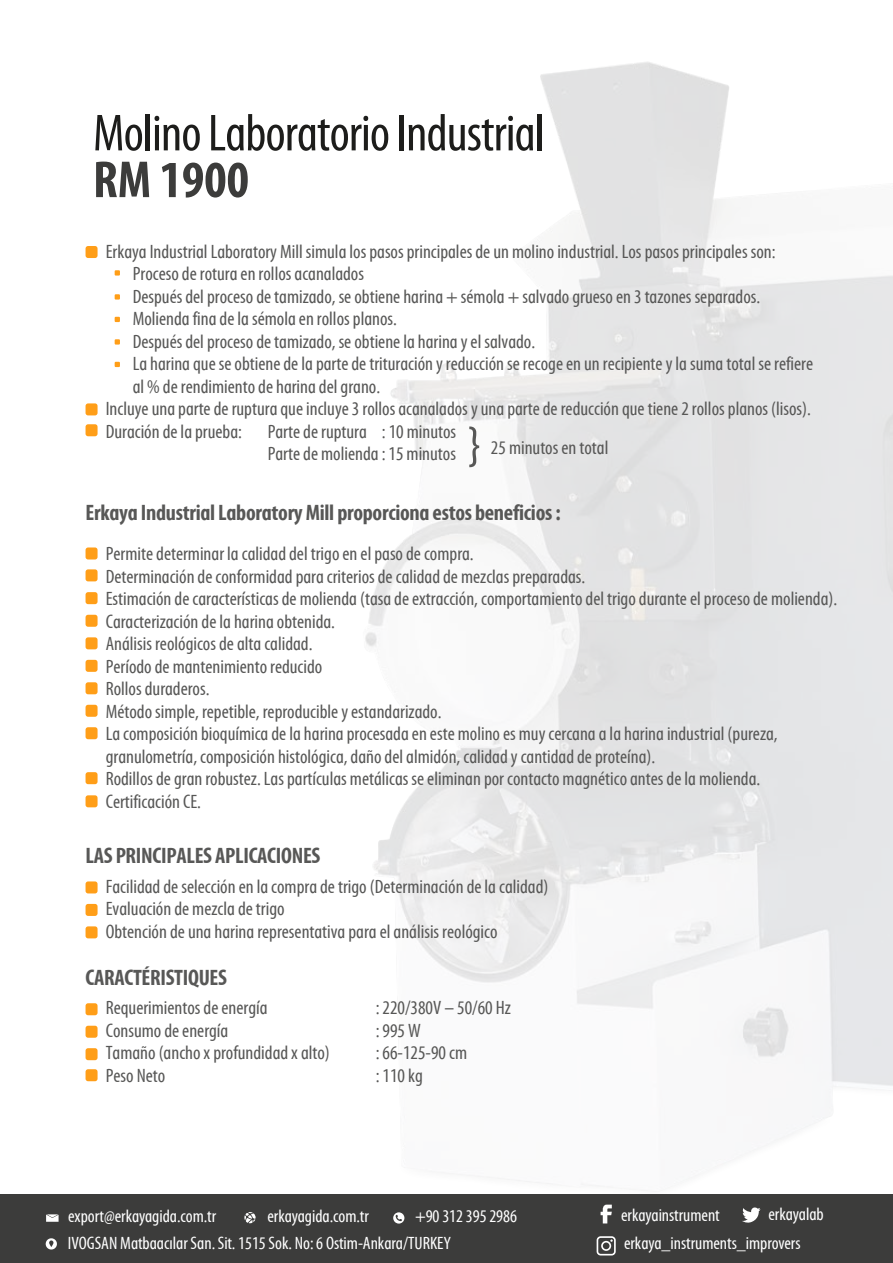
<style>
.page{position:relative;width:893px;height:1263px;background:#fff}
.page>*{position:absolute;margin:0;border:0;box-sizing:border-box;transform-origin:0 0}
.t1{font:condensed 52.5px "CHP";letter-spacing:-.015em;color:#1d1d1b}
.t2{font:700 condensed 52.5px "CHP";color:#3c3c3b}
.t3{font:700 condensed 22.5px "CHP";letter-spacing:-.015em;color:#585857}
.t4{font:condensed 19.5px/22.5px "CHP";color:#575756}
.t5{font:condensed 18px "CHP";color:#fff}
</style>
<div class="page">
<img style="left:347px;top:62px;width:546px;height:1133px">
<div style="left:0;top:1195px;width:893px;height:68px;background:#3c3c3b"></div>
<svg style="left:597px;top:1236px;width:19px;height:19px"></svg>
<svg style="left:601px;top:1204px;width:11px;height:19px"></svg>
<svg style="left:742px;top:1207px;width:19px;height:16px"></svg>
<svg style="left:244px;top:1212px;width:12px;height:11px"></svg>
<svg style="left:46px;top:1214px;width:13px;height:8px"></svg>
<svg style="left:46px;top:1238px;width:11px;height:11px"></svg>
<svg style="left:393px;top:1212px;width:11px;height:11px"></svg>
<svg style="left:86px;top:246px;width:12px;height:12px"></svg>
<svg style="left:86px;top:403px;width:12px;height:12px"></svg>
<svg style="left:86px;top:424px;width:12px;height:12px"></svg>
<svg style="left:469px;top:426px;width:10px;height:41px"></svg>
<svg style="left:115px;top:270px;width:5px;height:6px"></svg>
<svg style="left:115px;top:294px;width:5px;height:6px"></svg>
<svg style="left:115px;top:317px;width:5px;height:5px"></svg>
<svg style="left:115px;top:339px;width:5px;height:6px"></svg>
<svg style="left:115px;top:362px;width:5px;height:5px"></svg>
<svg style="left:86px;top:547px;width:12px;height:12px"></svg>
<svg style="left:86px;top:569px;width:12px;height:12px"></svg>
<svg style="left:86px;top:592px;width:12px;height:12px"></svg>
<svg style="left:86px;top:637px;width:12px;height:12px"></svg>
<svg style="left:86px;top:615px;width:12px;height:12px"></svg>
<svg style="left:86px;top:660px;width:12px;height:12px"></svg>
<svg style="left:86px;top:881px;width:12px;height:12px"></svg>
<svg style="left:86px;top:904px;width:12px;height:12px"></svg>
<svg style="left:86px;top:926px;width:12px;height:12px"></svg>
<svg style="left:86px;top:1003px;width:12px;height:12px"></svg>
<svg style="left:86px;top:1026px;width:12px;height:12px"></svg>
<svg style="left:86px;top:1048px;width:12px;height:12px"></svg>
<svg style="left:86px;top:1069px;width:12px;height:12px"></svg>
<svg style="left:86px;top:682px;width:12px;height:12px"></svg>
<svg style="left:86px;top:705px;width:12px;height:12px"></svg>
<svg style="left:86px;top:795px;width:12px;height:12px"></svg>
<svg style="left:86px;top:772px;width:12px;height:12px"></svg>
<svg style="left:86px;top:727px;width:12px;height:12px"></svg>
<h1 class="t1" style="left:93px;top:105px;width:453px">Molino Laboratorio Industrial</h1>
<h1 class="t2" style="left:93px;top:151px;width:157px">RM 1900</h1>
<p class="t4" style="left:106px;top:241px;width:671px">Erkaya Industrial Laboratory Mill simula los pasos principales de un molino industrial. Los pasos principales son:</p>
<p class="t4" style="left:133px;top:263px;width:233px">Proceso de rotura en rollos acanalados</p>
<p class="t4" style="left:133px;top:286px;width:629px">Después del proceso de tamizado, se obtiene harina + sémola + salvado grueso en 3 tazones separados.</p>
<p class="t4" style="left:133px;top:308px;width:266px">Molienda fina de la sémola en rollos planos.</p>
<p class="t4" style="left:133px;top:331px;width:404px">Después del proceso de tamizado, se obtiene la harina y el salvado.</p>
<p class="t4" style="left:133px;top:353px;width:682px">La harina que se obtiene de la parte de trituración y reducción se recoge en un recipiente y la suma total se refiere</p>
<p class="t4" style="left:133px;top:376px;width:249px">al % de rendimiento de harina del grano.</p>
<p class="t4" style="left:106px;top:398px;width:707px">Incluye una parte de ruptura que incluye 3 rollos acanalados y una parte de reducción que tiene 2 rollos planos (lisos).</p>
<p class="t4" style="left:106px;top:421px;width:138px">Duración de la prueba:</p>
<p class="t4" style="left:268px;top:421px;width:190px">Parte de ruptura : 10 minutos<br>Parte de molienda : 15 minutos</p>
<p class="t4" style="left:491px;top:436px;width:119px">25 minutos en total</p>
<p class="t3" style="left:86px;top:500px;width:477px">Erkaya Industrial Laboratory Mill proporciona estos beneficios :</p>
<p class="t4" style="left:106px;top:543px;width:733px">Permite determinar la calidad del trigo en el paso de compra.<br>Determinación de conformidad para criterios de calidad de mezclas preparadas.<br>Estimación de características de molienda (tasa de extracción, comportamiento del trigo durante el proceso de molienda).<br>Caracterización de la harina obtenida.<br>Análisis reológicos de alta calidad.<br>Período de mantenimiento reducido<br>Rollos duraderos.<br>Método simple, repetible, reproducible y estandarizado.<br>La composición bioquímica de la harina procesada en este molino es muy cercana a la harina industrial (pureza, granulometría, composición histológica, daño del almidón, calidad y cantidad de proteína).<br>Rodillos de gran robustez. Las partículas metálicas se eliminan por contacto magnético antes de la molienda.<br>Certificación CE.</p>
<p class="t3" style="left:86px;top:843px;width:236px">LAS PRINCIPALES APLICACIONES</p>
<p class="t4" style="left:106px;top:875px;width:444px">Facilidad de selección en la compra de trigo (Determinación de la calidad)<br>Evaluación de mezcla de trigo<br>Obtención de una harina representativa para el análisis reológico</p>
<p class="t3" style="left:86px;top:965px;width:143px">CARACTÉRISTIQUES</p>
<p class="t4" style="left:106px;top:997px;width:163px">Requerimientos de energía</p>
<p class="t4" style="left:376px;top:997px;width:137px">: 220/380V – 50/60 Hz</p>
<p class="t4" style="left:106px;top:1020px;width:124px">Consumo de energía</p>
<p class="t4" style="left:376px;top:1020px;width:47px">: 995 W</p>
<p class="t4" style="left:106px;top:1042px;width:226px">Tamaño (ancho x profundidad x alto)</p>
<p class="t4" style="left:376px;top:1042px;width:93px">: 66-125-90 cm</p>
<p class="t4" style="left:106px;top:1065px;width:61px">Peso Neto</p>
<p class="t4" style="left:376px;top:1065px;width:49px">: 110 kg</p>
<p class="t5" style="left:68px;top:1206px;width:150px">export@erkayagida.com.tr</p>
<p class="t5" style="left:267px;top:1206px;width:103px">erkayagida.com.tr</p>
<p class="t5" style="left:621px;top:1205px;width:100px">erkayainstrument</p>
<p class="t5" style="left:768px;top:1204px;width:57px">erkayalab</p>
<p class="t5" style="left:68px;top:1233px;width:384px">IVOGSAN Matbaacılar San. Sit. 1515 Sok. No: 6 Ostim-Ankara/TURKEY</p>
<p class="t5" style="left:415px;top:1206px;width:103px">+90 312 395 2986</p>
<p class="t5" style="left:624px;top:1233px;width:178px">erkaya_instruments_improvers</p>
</div>
